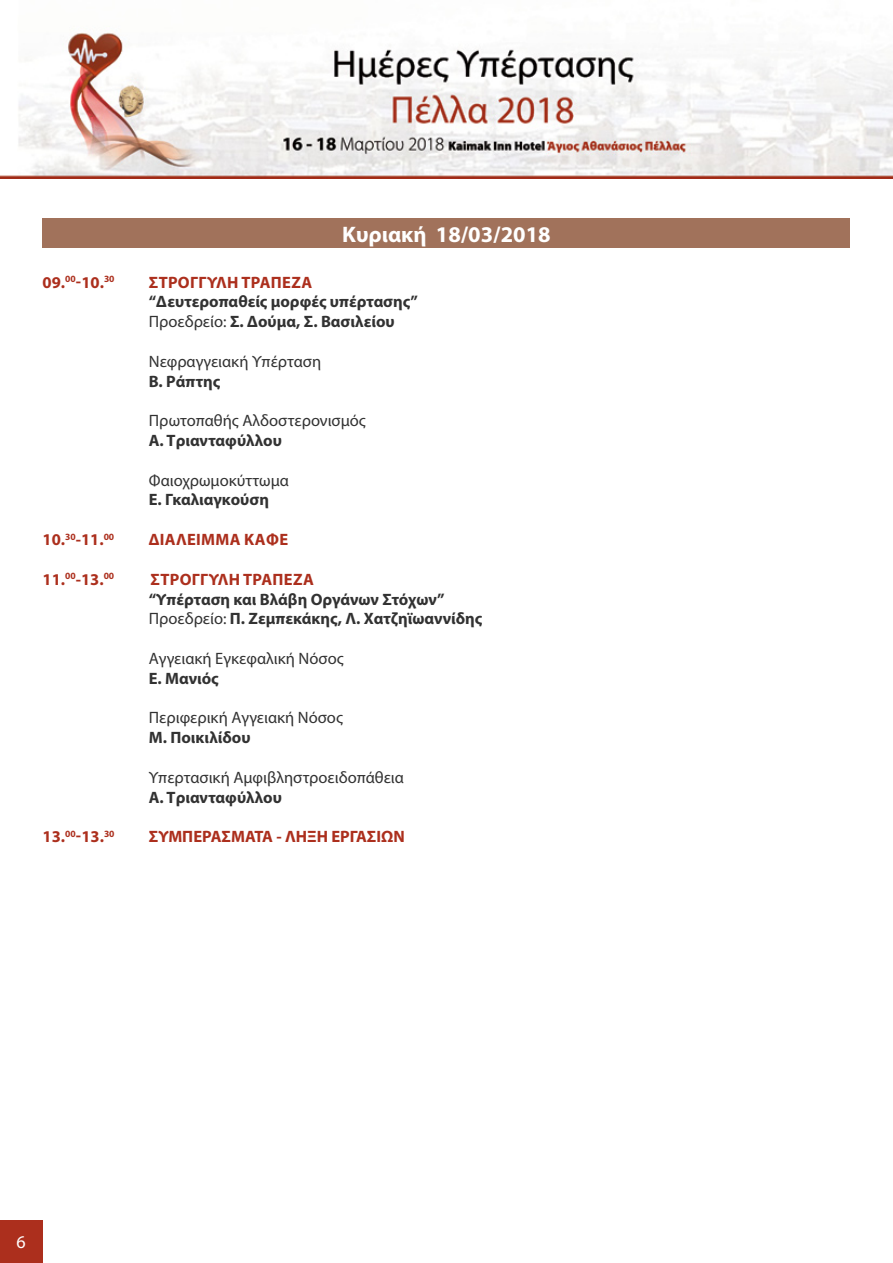
<style>
.page{position:relative;width:893px;height:1263px;background:#fff}
.page>*{position:absolute;margin:0;border:0;box-sizing:border-box;transform-origin:0 0}
.t1{font:700 22.5px "Myriad Pro";color:#fff}
.t2{font:18px "Myriad Pro";color:#fff}
.t3{font:700 16.5px/19.8px "Myriad Pro";color:#323232}
.t4{font:16.5px "Myriad Pro";color:#323232}
.t5{font:700 16.5px "Myriad Pro";color:#ac2f1d}
.s1{font-weight:400}
</style>
<div class="page">
<img style="left:0;top:32px;width:893px;height:147px">
<div style="left:0;top:1220px;width:43px;height:43px;background:#ac2f1d"></div>
<div style="left:43px;top:218px;width:807px;height:30px;background:#a1725b"></div>
<h1 class="t1" style="left:342px;top:219px;width:210px">Κυριακή 18/03/2018</h1>
<p class="t5" style="left:43px;top:271px;width:74px">09.<sup>00</sup>-10.<sup>30</sup></p>
<p class="t5" style="left:149px;top:271px;width:21px">Στρογγυλή</p>
<p class="t5" style="left:241px;top:271px;width:12px">τράπεζα</p>
<p class="t3" style="left:149px;top:291px;width:271px">“Δευτεροπαθείς μορφές υπέρτασης”<br><span class="s1">Προεδρείο:</span> Σ. Δούμα, Σ. Βασιλείου</p>
<p class="t4" style="left:149px;top:351px;width:174px">Νεφραγγειακή Υπέρταση</p>
<p class="t3" style="left:149px;top:371px;width:73px">Β. Ράπτης</p>
<p class="t4" style="left:149px;top:411px;width:218px">Πρωτοπαθής Αλδοστερονισμός</p>
<p class="t3" style="left:149px;top:430px;width:135px">Α. Τριανταφύλλου</p>
<p class="t4" style="left:149px;top:470px;width:142px">Φαιοχρωμοκύττωμα</p>
<p class="t3" style="left:149px;top:489px;width:122px">Ε. Γκαλιαγκούση</p>
<p class="t5" style="left:43px;top:529px;width:73px">10.<sup>30</sup>-11.<sup>00</sup></p>
<p class="t5" style="left:149px;top:529px;width:22px">Διάλειμμα</p>
<p class="t5" style="left:244px;top:529px;width:44px">καφε</p>
<p class="t5" style="left:43px;top:568px;width:73px">11.<sup>00</sup>-13.<sup>00</sup></p>
<p class="t5" style="left:151px;top:568px;width:21px">Στρογγυλή</p>
<p class="t5" style="left:243px;top:568px;width:12px">τράπεζα</p>
<p class="t3" style="left:149px;top:588px;width:335px">“Υπέρταση και Βλάβη Οργάνων Στόχων”<br><span class="s1">Προεδρείο:</span> Π. Ζεμπεκάκης, Λ. Χατζηϊωαννίδης</p>
<p class="t4" style="left:149px;top:648px;width:196px">Αγγειακή Εγκεφαλική Νόσος</p>
<p class="t3" style="left:149px;top:668px;width:72px">Ε. Μανιός</p>
<p class="t4" style="left:149px;top:708px;width:196px">Περιφερική Αγγειακή Νόσος</p>
<p class="t3" style="left:149px;top:727px;width:103px">Μ. Ποικιλίδου</p>
<p class="t4" style="left:149px;top:767px;width:257px">Υπερτασική Αμφιβληστροειδοπάθεια</p>
<p class="t3" style="left:149px;top:786px;width:135px">Α. Τριανταφύλλου</p>
<p class="t5" style="left:43px;top:826px;width:74px">13.<sup>00</sup>-13.<sup>30</sup></p>
<p class="t5" style="left:149px;top:826px;width:257px">ΣΥΜΠΕΡΑΣΜΑΤΑ - ΛΗΞΗ ΕΡΓΑΣΙΩΝ</p>
<p class="t2" style="left:17px;top:1231px;width:11px">6</p>
</div>
